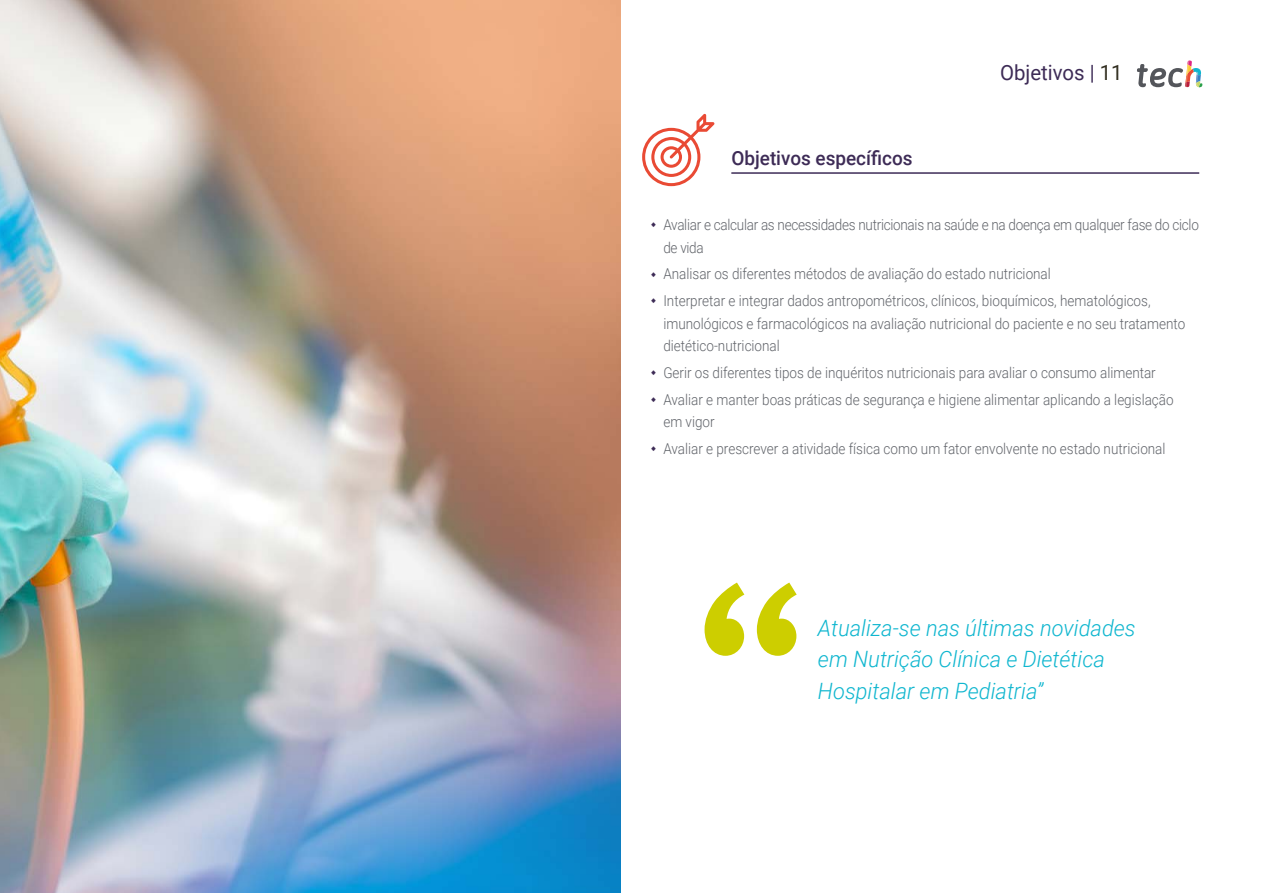
<style>
.page{position:relative;width:1263px;height:893px;background:#fff}
.page>*{position:absolute;margin:0;border:0;box-sizing:border-box;transform-origin:0 0}
.t1{font:italic 300 22.5px/31.5px "Roboto";color:#0fb6cf}
.t2{font:21px "Roboto";color:#3d2b56}
.t3{font:500 19.5px "Roboto";color:#3d2b56}
.t4{font:300 15px/26.7px "Roboto";color:#61646a;scale:.9 1}
.t5{font:300 15px/22.5px "Roboto";letter-spacing:-.02em;color:#61646a;scale:.9 1}
.s1{color:#312e20}
</style>
<div class="page">
<svg style="left:642px;top:114px;width:72px;height:72px"></svg>
<hr style="left:731px;top:173px;width:468px;height:1px;background:#3d2b56">
<img style="left:0;top:0;width:621px;height:893px">
<svg style="left:1137px;top:61px;width:65px;height:27px"></svg>
<svg style="left:704px;top:583px;width:93px;height:73px"></svg>
<h3 class="t3" style="left:731px;top:144px;width:183px">Objetivos específicos</h3>
<h2 class="t2" style="left:1000px;top:57px;width:124px">Objetivos | <span class="s1">11</span></h2>
<p class="t5" style="left:663px;top:213px;width:596px">Avaliar e calcular as necessidades nutricionais na saúde e na doença em qualquer fase do ciclo de vida</p>
<p class="t4" style="left:663px;top:260px;width:543px">Analisar os diferentes métodos de avaliação do estado nutricional<br>Interpretar e integrar dados antropométricos, clínicos, bioquímicos, hematológicos,</p>
<p class="t4" style="left:663px;top:311px;width:581px;line-height:22.5px">imunológicos e farmacológicos na avaliação nutricional do paciente e no seu tratamento dietético-nutricional</p>
<p class="t4" style="left:663px;top:359px;width:568px">Gerir os diferentes tipos de inquéritos nutricionais para avaliar o consumo alimentar<br>Avaliar e manter boas práticas de segurança e higiene alimentar aplicando a legislação</p>
<p class="t4" style="left:663px;top:408px;width:559px">em vigor<br>Avaliar e prescrever a atividade física como um fator envolvente no estado nutricional</p>
<h1 class="t1" style="left:818px;top:611px;width:319px">Atualiza-se nas últimas novidades em Nutrição Clínica e Dietética<br>Hospitalar em Pediatria”</h1>
</div>
